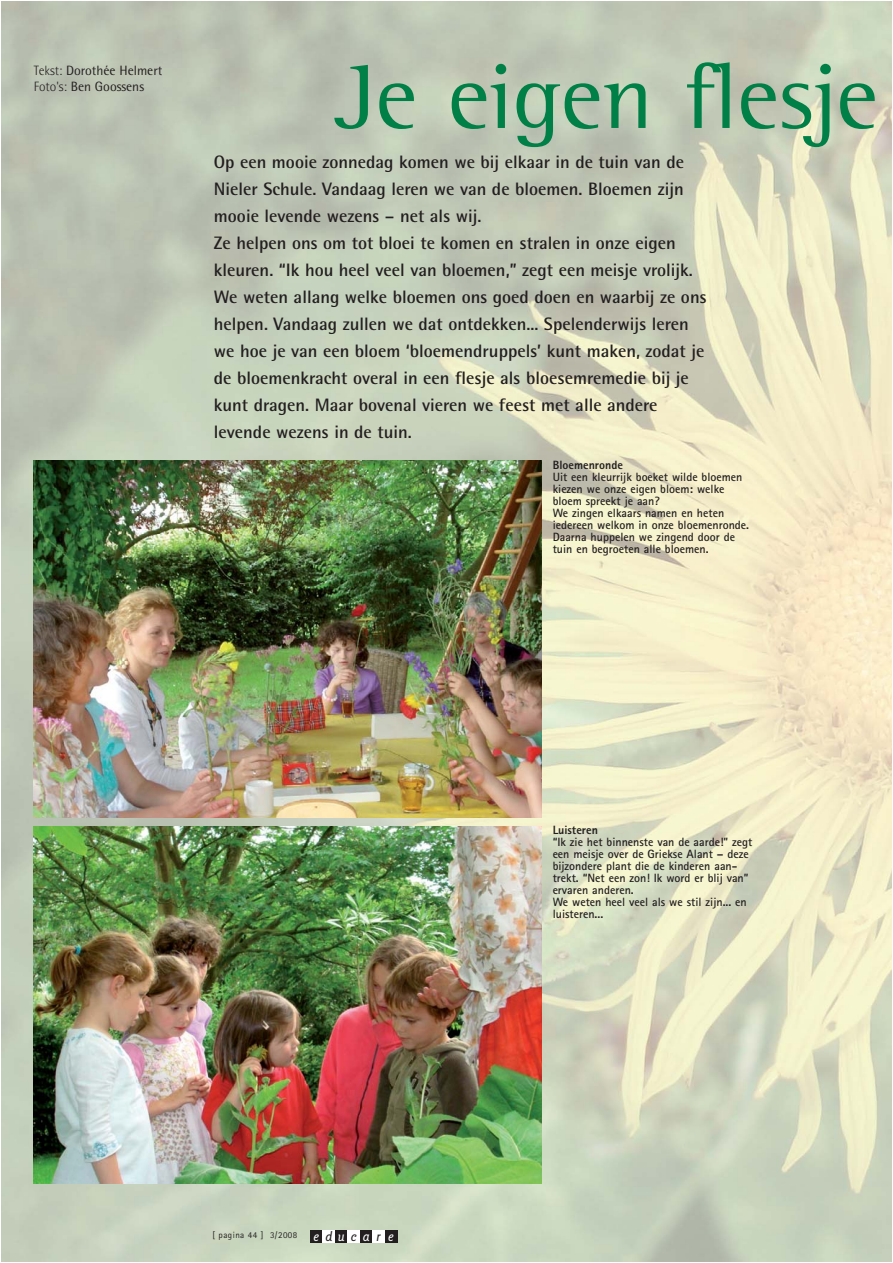
<style>
.page{position:relative;width:893px;height:1263px;background:#fff}
.page>*{position:absolute;margin:0;border:0;box-sizing:border-box;transform-origin:0 0}
.t1{font:93.75px "Rotis Semi Serif";color:#007f46}
.t2{font:700 18px/27px "Rotis Semi Sans";color:#231f20}
.t3{font:13.5px/16.2px "Rotis Semi Sans";color:#231f20}
.t4{font:700 12px/12px "Rotis Sans Serif";color:#231f20}
.t5{font:800 12px "Rotis Sans Serif";color:#231f20}
.t6{font:9px "Rotis Sans Serif";letter-spacing:.05em;color:#231f20}
.s1{font-weight:300}
.s2{font-family:"Goudy Sans";font-weight:500;font-style:italic;font-size:14.1px;color:#fff}
.s3{font-family:"Goudy Sans";font-weight:500;font-style:italic;font-size:14.1px}
</style>
<div class="page">
<img style="left:2px;top:2px;width:889px;height:1259px">
<div style="left:310px;top:1230px;width:13px;height:13px;background:#231f20"></div>
<div style="left:323px;top:1230px;width:12px;height:13px;background:#fff"></div>
<div style="left:335px;top:1230px;width:13px;height:13px;background:#231f20"></div>
<div style="left:348px;top:1230px;width:12px;height:13px;background:#fff"></div>
<div style="left:360px;top:1230px;width:12px;height:13px;background:#231f20"></div>
<div style="left:372px;top:1230px;width:13px;height:13px;background:#fff"></div>
<div style="left:385px;top:1230px;width:12px;height:13px;background:#231f20"></div>
<img style="left:34px;top:461px;width:507px;height:357px">
<img style="left:34px;top:826px;width:507px;height:357px">
<p class="t3" style="left:34px;top:63px;width:130px"><span class="s1">Tekst:</span> Dorothée Helmert<br><span class="s1">Foto's:</span> Ben Goossens</p>
<h1 class="t1" style="left:335px;top:62px;width:544px">Je eigen flesje</h1>
<p class="t2" style="left:214px;top:150px;width:494px">Op een mooie zonnedag komen we bij elkaar in de tuin van de Nieler Schule. Vandaag leren we van de bloemen. Bloemen zijn mooie levende wezens – net als wij.<br>Ze helpen ons om tot bloei te komen en stralen in onze eigen kleuren. “Ik hou heel veel van bloemen,” zegt een meisje vrolijk.<br>We weten allang welke bloemen ons goed doen en waarbij ze ons helpen. Vandaag zullen we dat ontdekken... Spelenderwijs leren we hoe je van een bloem ‘bloemendruppels’ kunt maken, zodat je de bloemenkracht overal in een flesje als bloesemremedie bij je kunt dragen. Maar bovenal vieren we feest met alle andere levende wezens in de tuin.</p>
<p class="t5" style="left:553px;top:461px;width:72px">Bloemenronde</p>
<p class="t4" style="left:553px;top:472px;width:198px">Uit een kleurrijk boeket wilde bloemen kiezen we onze eigen bloem: welke bloem spreekt je aan?<br>We zingen elkaars namen en heten iedereen welkom in onze bloemenronde.<br>Daarna huppelen we zingend door de tuin en begroeten alle bloemen.</p>
<p class="t5" style="left:553px;top:826px;width:47px">Luisteren</p>
<p class="t4" style="left:553px;top:838px;width:201px">“Ik zie het binnenste van de aarde!” zegt een meisje over de Griekse Alant – deze bijzondere plant die de kinderen aan&shy;trekt. “Net een zon! Ik word er blij van” ervaren anderen.<br>We weten heel veel als we stil zijn... en luisteren...</p>
<p class="t6" style="left:212px;top:1232px;width:183px">[ pagina 44 ] 3/2008 <span class="s2">e</span> <span class="s3">d</span> <span class="s2">u</span> <span class="s3">c</span> <span class="s2">a</span> <span class="s3">r</span> <span class="s2">e</span></p>
</div>
